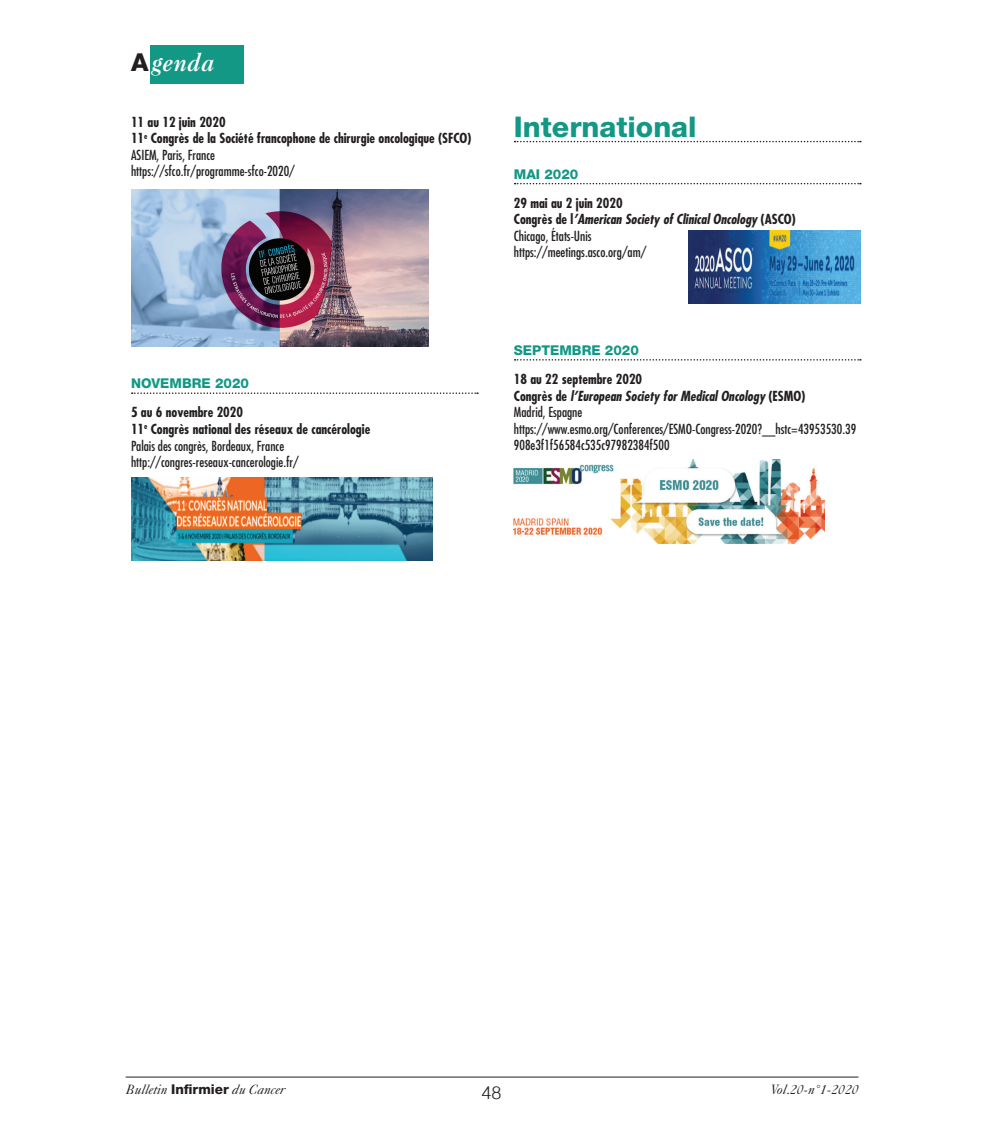
<style>
.page{position:relative;width:981px;height:1143px;background:#fff}
.page>*{position:absolute;margin:0;border:0;box-sizing:border-box;transform-origin:0 0}
.t1{font:800 28.5px "Helvetica Neue LT Std";color:#139885}
.t2{font:italic 24.75px "Caslon Three";color:#fff}
.t3{font:300 18px "Helvetica";color:#231f20}
.t4{font:condensed 13.5px/16.5px "Futura";color:#231f20}
.t5{font:700 condensed 13.5px/16.5px "Futura";color:#231f20}
.t6{font:italic 13.5px "Caslon Five Forty";color:#231f20}
.t7{font:800 13.5px "Helvetica Neue LT Std";color:#139885}
.s1{font-family:"Helvetica Neue LT Std";font-weight:800;font-style:normal;color:#231f20}
.s2{font-weight:400}
.s3{font-weight:700}
.s4{font-weight:700;font-style:italic}
.s5{font-family:"Helvetica Neue";font-weight:800;font-style:normal}
</style>
<div class="page">
<div style="left:150px;top:46px;width:94px;height:38px;background:#139885"></div>
<hr style="left:126px;top:1076px;width:732px;height:1px;background:#231f20">
<svg style="left:132px;top:392px;width:346px;height:2px"></svg>
<img style="left:131px;top:190px;width:298px;height:156px">
<img style="left:131px;top:477px;width:302px;height:83px">
<svg style="left:514px;top:141px;width:346px;height:1px"></svg>
<svg style="left:514px;top:183px;width:346px;height:1px"></svg>
<svg style="left:514px;top:359px;width:346px;height:1px"></svg>
<img style="left:514px;top:459px;width:310px;height:84px">
<img style="left:688px;top:230px;width:172px;height:74px">
<h2 class="t2" style="left:131px;top:47px;width:85px"><span class="s1">A</span>genda</h2>
<p class="t5" style="left:131px;top:113px;width:342px">11 au 12 juin 2020<br>11<sup>e</sup> Congrès de la Société francophone de chirurgie oncologique (SFCO)<br><span class="s2">ASIEM, Paris, France<br>https://sfco.fr/programme-sfco-2020/</span></p>
<p class="t7" style="left:131px;top:375px;width:120px">NOVEMBRE 2020</p>
<p class="t4" style="left:131px;top:404px;width:241px"><span class="s3">5 au 6 novembre 2020<br>11</span><sup>e</sup> <span class="s3">Congrès national des réseaux de cancérologie </span>Palais des congrès, Bordeaux, France http://congres-reseaux-cancerologie.fr/</p>
<h1 class="t1" style="left:514px;top:109px;width:184px">International</h1>
<p class="t7" style="left:514px;top:166px;width:66px">MAI 2020</p>
<p class="t4" style="left:514px;top:194px;width:283px"><span class="s3">29 mai au 2 juin 2020<br>Congrès de l</span><span class="s4">’American Society of Clinical Oncology</span> <span class="s3">(ASCO)<br></span>Chicago, États-Unis<br>https://meetings.asco.org/am/</p>
<p class="t7" style="left:514px;top:342px;width:127px">SEPTEMBRE 2020</p>
<p class="t4" style="left:514px;top:370px;width:344px"><span class="s3">18 au 22 septembre 2020<br>Congrès de</span> <span class="s4">l’European Society for Medical Oncology</span> <span class="s3">(ESMO)<br></span>Madrid, Espagne https://www.esmo.org/Conferences/ESMO-Congress-2020?__hstc=43953530.39<br>908e3f1f56584c535c97982384f500</p>
<p class="t6" style="left:126px;top:1081px;width:161px">Bulletin <span class="s5">Infirmier</span> du Cancer</p>
<h3 class="t3" style="left:481px;top:1080px;width:22px">48</h3>
<p class="t6" style="left:770px;top:1081px;width:89px">Vol.20-n°1-2020</p>
</div>
